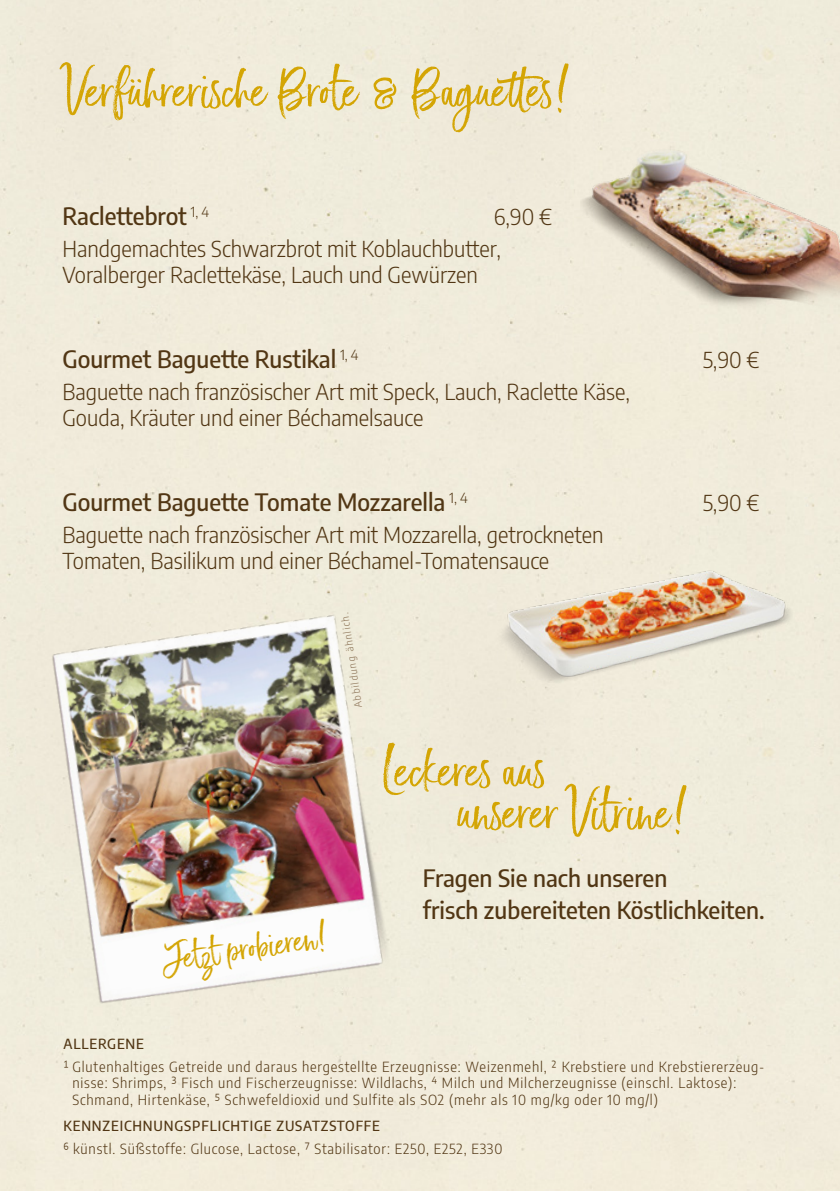
<style>
.page{position:relative;width:840px;height:1191px;background:#fff}
.page>*{position:absolute;margin:0;border:0;box-sizing:border-box;transform-origin:0 0}
.t1{font:60px "Just Heavenly";color:#d4a504}
.t2{font:40px "Just Heavenly";color:#d4a504}
.t3{font:500 semi-condensed 24px/32px "Encode Sans";color:#513614}
.t4{font:300 semi-condensed 22px/26.4px "Encode Sans";color:#513614}
.t5{font:300 semi-condensed 14px/16.8px "Encode Sans";letter-spacing:.06em;color:#513614}
.t6{font:500 semi-condensed 14px "Encode Sans";letter-spacing:.06em;color:#513614}
.t7{font:300 semi-condensed 10px "Encode Sans";color:#8b7255}
</style>
<div class="page">
<img style="left:11px;top:581px;width:413px;height:471px">
<img style="left:579px;top:143px;width:260px;height:203px">
<img style="left:491px;top:550px;width:324px;height:150px">
<h1 class="t1" style="left:63px;top:51px;width:506px">Verführerische Brote &amp; Baguettes!</h1>
<h3 class="t3" style="left:62px;top:199px;width:148px">Raclettebrot <sup>1,</sup> <sup>4</sup></h3>
<h3 class="t4" style="left:62px;top:234px;width:440px">Handgemachtes Schwarzbrot mit Koblauchbutter,<br>Voralberger Raclettekäse, Lauch und Gewürzen</h3>
<h3 class="t4" style="left:493px;top:202px;width:59px">6,90 €</h3>
<h3 class="t3" style="left:62px;top:342px;width:297px">Gourmet Baguette Rustikal <sup>1,</sup> <sup>4</sup></h3>
<h3 class="t4" style="left:62px;top:377px;width:568px">Baguette nach französischer Art mit Speck, Lauch, Raclette Käse,<br>Gouda, Kräuter und einer Béchamelsauce</h3>
<h3 class="t3" style="left:62px;top:484px;width:406px">Gourmet Baguette Tomate Mozzarella <sup>1,</sup> <sup>4</sup></h3>
<h3 class="t4" style="left:62px;top:520px;width:542px">Baguette nach französischer Art mit Mozzarella, getrockneten<br>Tomaten, Basilikum und einer Béchamel-Tomatensauce</h3>
<p class="t7" style="left:351px;top:708px;width:97px;rotate:-98deg">Abbildung ähnlich.</p>
<h3 class="t4" style="left:702px;top:346px;width:58px">5,90 €</h3>
<h3 class="t4" style="left:702px;top:488px;width:58px">5,90 €</h3>
<h2 class="t2" style="left:158px;top:933px;width:168px;rotate:-8deg">Jetzt probieren!</h2>
<h1 class="t1" style="left:381px;top:730px;width:166px">Leckeres aus</h1>
<h1 class="t1" style="left:456px;top:772px;width:231px">unserer Vitrine!</h1>
<h3 class="t3" style="left:423px;top:861px;width:343px">Fragen Sie nach unseren<br>frisch zubereiteten Köstlichkeiten.</h3>
<p class="t6" style="left:63px;top:1034px;width:82px">ALLERGENE</p>
<p class="t5" style="left:72px;top:1057px;width:693px;text-indent:-9px">1 Glutenhaltiges Getreide und daraus hergestellte Erzeugnisse: Weizenmehl, 2 Krebstiere und Krebstiererzeug&shy;nisse: Shrimps, 3 Fisch und Fischerzeugnisse: Wildlachs, 4 Milch und Milcherzeugnisse (einschl. Laktose):<br>Schmand, Hirtenkäse, 5 Schwefeldioxid und Sulfite als SO2 (mehr als 10 mg/kg oder 10 mg/l)</p>
<p class="t6" style="left:63px;top:1116px;width:318px">KENNZEICHNUNGSPFLICHTIGE ZUSATZSTOFFE</p>
<p class="t5" style="left:63px;top:1139px;width:440px">6 künstl. Süßstoffe: Glucose, Lactose, 7 Stabilisator: E250, E252, E330</p>
</div>
